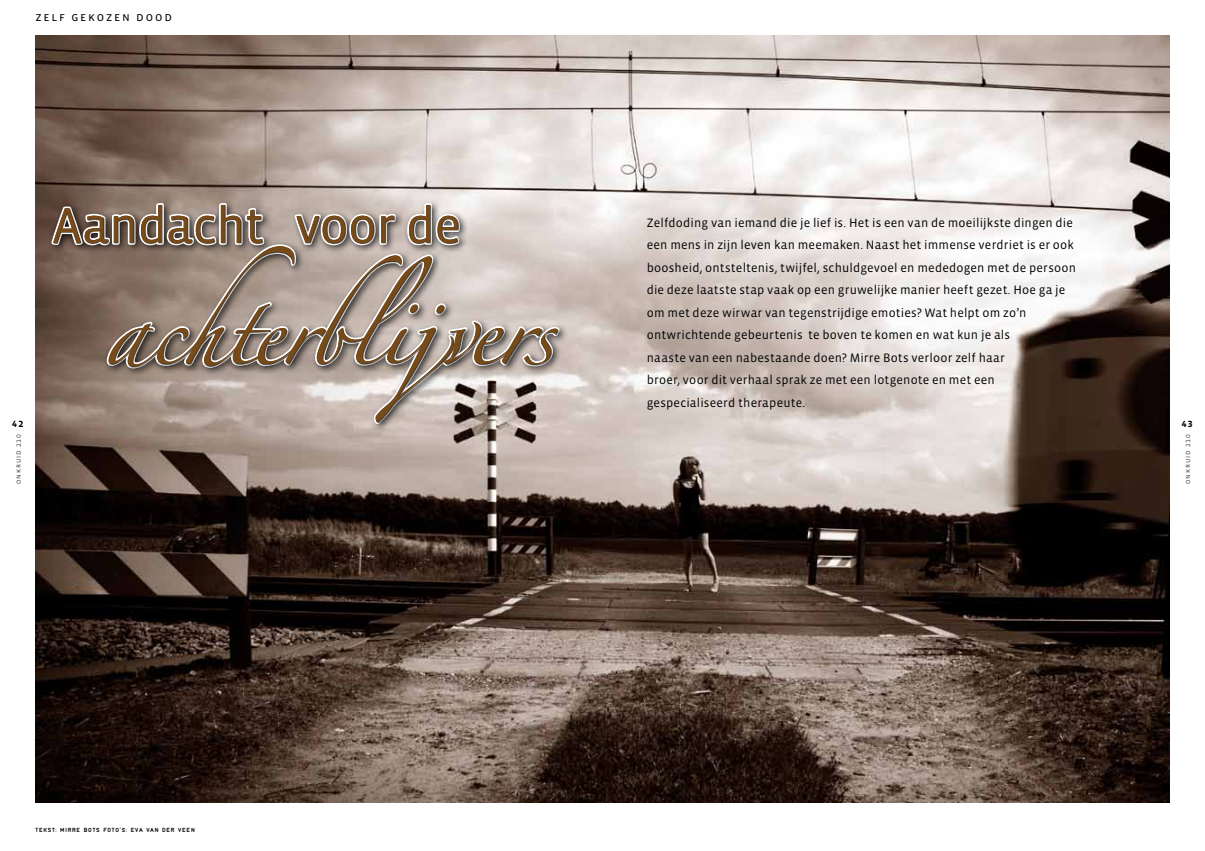
<style>
.page{position:relative;width:1205px;height:851px;background:#fff}
.page>*{position:absolute;margin:0;border:0;box-sizing:border-box;transform-origin:0 0}
.t1{font:63.62px "Zapfino";letter-spacing:-.01em;color:#774a1a}
.t2{font:51.12px "Vista Sans";letter-spacing:-.02em;color:#774a1a}
.t3{font:12.5px/22.5px "Vista Sans";letter-spacing:.015em;color:#000}
.t4{font:12.5px "Vista Sans SC Book";letter-spacing:.145em;color:#000}
.t5{font:11.25px "Vista Sans SC Med";color:#000}
.t6{font:7.5px "Vista Sans SC Light";letter-spacing:.12em;color:#000}
.t7{font:6.25px "Normalise Din MN";letter-spacing:.12em;color:#000}
</style>
<div class="page">
<img style="left:35px;top:35px;width:1134px;height:766px">
<div style="left:47px;top:199px;width:521px;height:233px;background:#000;opacity:.75"></div>
<svg style="left:49px;top:201px;width:513px;height:224px;background:#ad9e96"></svg>
<div style="left:53px;top:205px;width:506px;height:218px;background:#000;opacity:.75"></div>
<p class="t4" style="left:35px;top:11px;width:138px">zelf gekozen dood</p>
<p class="t5" style="left:12px;top:417px;width:13px">42</p>
<p class="t6" style="left:15px;top:483px;width:51px;rotate:-90deg">onkruid 210</p>
<h2 class="t2" style="left:53px;top:199px;width:410px">Aandacht voor de</h2>
<h1 class="t1" style="left:105px;top:304px;width:450px">achterblijvers</h1>
<p class="t3" style="left:647px;top:211px;width:431px">Zelfdoding van iemand die je lief is. Het is een van de moeilijkste dingen die een mens in zijn leven kan meemaken. Naast het immense verdriet is er ook boosheid, ontsteltenis, twijfel, schuldgevoel en mededogen met de persoon die deze laatste stap vaak op een gruwelijke manier heeft gezet. Hoe ga je om met deze wirwar van tegenstrijdige emoties? Wat helpt om zo’n ontwrichtende gebeurtenis te boven te komen en wat kun je als<br>naaste van een nabestaande doen? Mirre Bots verloor zelf haar<br>broer, voor dit verhaal sprak ze met een lotgenote en met een gespecialiseerd therapeute.</p>
<p class="t5" style="left:1181px;top:417px;width:13px">43</p>
<p class="t6" style="left:1183px;top:483px;width:51px;rotate:-90deg">onkruid 210</p>
<p class="t7" style="left:35px;top:826px;width:161px">TEKST: MIRRE BOTS FOTO’S: EVA VAN DER VEEN</p>
</div>
